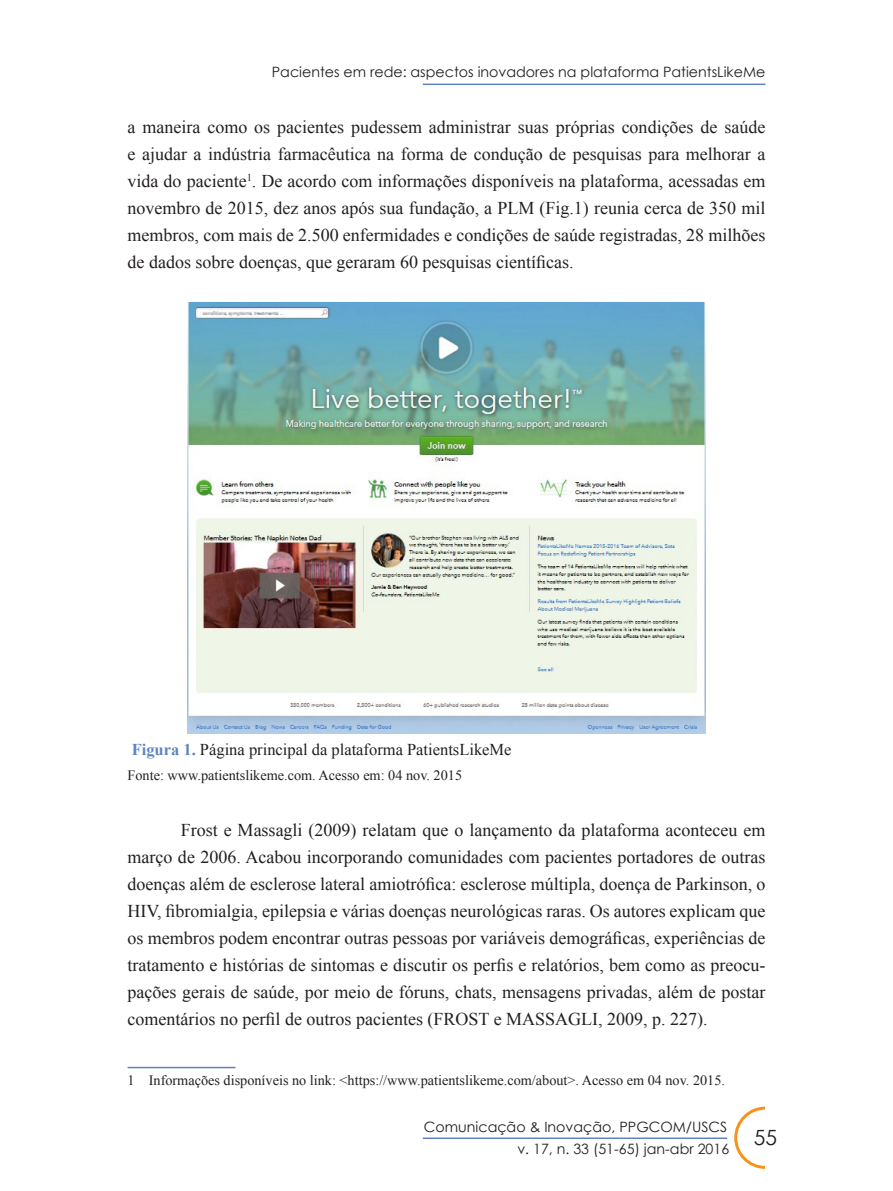
<style>
.page{position:relative;width:893px;height:1191px;background:#fff}
.page>*{position:absolute;margin:0;border:0;box-sizing:border-box;transform-origin:0 0}
.t1{font:21px "Century Gothic";color:#231f20}
.TEXTO{font:18px/27px "Times New Roman";color:#231f20;text-align:justify}
.legenda_tabela{font:16.5px "Times New Roman";color:#231f20}
.t2{font:14.25px "Century Gothic";color:#231f20}
.notas{font:14.25px "Times New Roman";color:#231f20}
.fonte{font:14.25px "Times New Roman";color:#231f20}
.s1{font-weight:700;color:#5f83c3}
</style>
<div class="page">
<div style="left:734px;top:1106px;width:62px;height:62px;border:3px solid #f7931d;border-radius:50%"></div>
<div style="left:765px;top:1103px;width:35px;height:70px;background:#fff"></div>
<hr style="left:423px;top:1137px;width:304px;height:2px;background:#5f83c3">
<hr style="left:423px;top:84px;width:342px;height:1px;background:#5f83c3">
<img style="left:187px;top:302px;width:518px;height:431px">
<hr style="left:128px;top:1066px;width:108px;height:2px;background:#5f83c3">
<p class="t2" style="left:272px;top:63px;width:495px">Pacientes em rede: aspectos inovadores na plataforma PatientsLikeMe</p>
<p class="TEXTO" style="left:128px;top:113px;width:639px">a maneira como os pacientes pudessem administrar suas próprias condições de saúde e ajudar a indústria farmacêutica na forma de condução de pesquisas para melhorar a vida do paciente<sup>1</sup>. De acordo com informações disponíveis na plataforma, acessadas em novembro de 2015, dez anos após sua fundação, a PLM (Fig.1) reunia cerca de 350 mil membros, com mais de 2.500 enfermidades e condições de saúde registradas, 28 milhões de dados sobre doenças, que geraram 60 pesquisas científicas.</p>
<p class="legenda_tabela" style="left:132px;top:738px;width:381px"><span class="s1">Figura 1.</span> Página principal da plataforma PatientsLikeMe</p>
<p class="fonte" style="left:128px;top:766px;width:336px">Fonte: www.patientslikeme.com. Acesso em: 04 nov. 2015</p>
<p class="TEXTO" style="left:128px;top:815px;width:639px;text-indent:53px">Frost e Massagli (2009) relatam que o lançamento da plataforma aconteceu em março de 2006. Acabou incorporando comunidades com pacientes portadores de outras doenças além de esclerose lateral amiotrófica: esclerose múltipla, doença de Parkinson, o HIV, fibromialgia, epilepsia e várias doenças neurológicas raras. Os autores explicam que os membros podem encontrar outras pessoas por variáveis demográficas, experiências de tratamento e histórias de sintomas e discutir os perfis e relatórios, bem como as preocu&shy;pações gerais de saúde, por meio de fóruns, chats, mensagens privadas, além de postar comentários no perfil de outros pacientes (FROST e MASSAGLI, 2009, p. 227).</p>
<p class="notas" style="left:128px;top:1070px;width:599px">1 Informações disponíveis no link: &lt;https://www.patientslikeme.com/about&gt;. Acesso em 04 nov. 2015.</p>
<p class="t2" style="left:424px;top:1117px;width:305px">Comunicação &amp; Inovação, PPGCOM/USCS</p>
<p class="t2" style="left:517px;top:1139px;width:213px">v. 17, n. 33 (51-65) jan-abr 2016</p>
<p class="t1" style="left:754px;top:1125px;width:25px">55</p>
</div>
